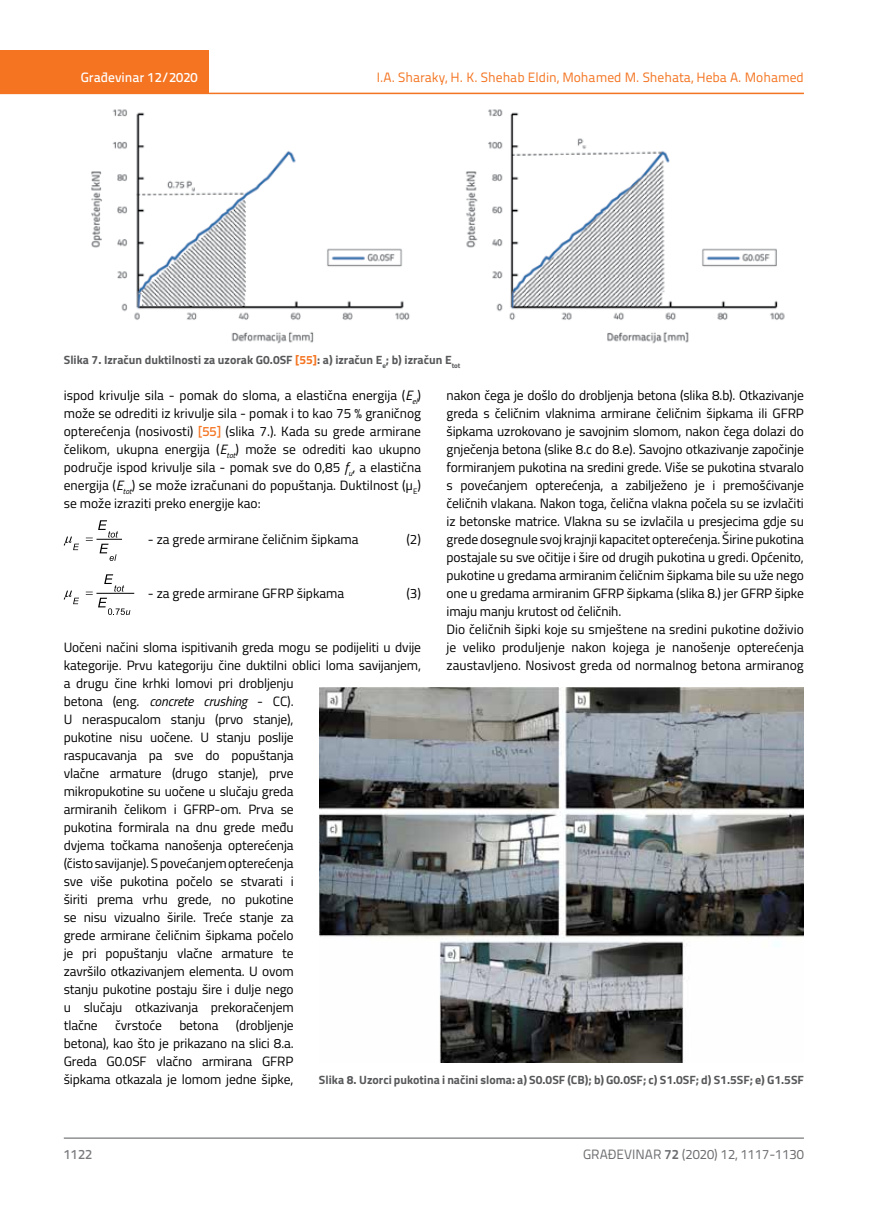
<style>
.page{position:relative;width:872px;height:1212px;background:#fff}
.page>*{position:absolute;margin:0;border:0;box-sizing:border-box;transform-origin:0 0}
.t1{font:13.5px/18px "Titillium";letter-spacing:-.01em;color:#000;text-align:justify}
.t2{font:13.5px "Titillium Text 22 L";color:#f47421}
.t3{font:13.5px "Titillium Text 22 L";color:#6d6e71}
.t4{font:500 13.5px "Titillium Text 22 L";color:#fff}
.t5{font:500 13.5px "Titillium Text 22 L";color:#797a7d}
.t6{font:700 12px "Titillium";color:#58595b}
.s1{color:#f47421}
.s2{font-style:italic}
.s3{font-family:"Titillium Text 22 L";font-weight:500;color:#f47421}
.s4{font-weight:700}
</style>
<div class="page">
<div style="left:0;top:50px;width:208px;height:44px;background:#f47421"></div>
<hr style="left:0;top:93px;width:804px;height:1px;background:#f47421">
<hr style="left:64px;top:1138px;width:740px;height:1px;background:#58595b">
<svg style="left:64px;top:537px;width:15px;height:13px"></svg>
<svg style="left:86px;top:520px;width:35px;height:41px"></svg>
<hr style="left:97px;top:593px;width:37px;height:1px;background:#000">
<svg style="left:64px;top:591px;width:15px;height:13px"></svg>
<svg style="left:86px;top:574px;width:44px;height:41px"></svg>
<img style="left:91px;top:109px;width:694px;height:235px">
<img style="left:319px;top:688px;width:485px;height:375px">
<p class="t4" style="left:81px;top:67px;width:118px">Građevinar 12/2020</p>
<p class="t2" style="left:377px;top:68px;width:428px">I.A. Sharaky, H. K. Shehab Eldin, Mohamed M. Shehata, Heba A. Mohamed</p>
<p class="t6" style="left:64px;top:350px;width:398px">Slika 7. Izračun duktilnosti za uzorak G0.0SF <span class="s1">[55]</span>: a) izračun E<sub>e</sub>; b) izračun E<sub>tot</sub></p>
<p class="t1" style="left:446px;top:385px;width:359px;text-align:left">nakon čega je došlo do drobljenja betona (slika 8.b). Otkazivanje greda s čeličnim vlaknima armirane čeličnim šipkama ili GFRP šipkama uzrokovano je savojnim slomom, nakon čega dolazi do gnječenja betona (slike 8.c do 8.e). Savojno otkazivanje započinje formiranjem pukotina na sredini grede. Više se pukotina stvaralo s povećanjem opterećenja, a zabilježeno je i premošćivanje čeličnih vlakana. Nakon toga, čelična vlakna počela su se izvlačiti iz betonske matrice. Vlakna su se izvlačila u presjecima gdje su grede dosegnule svoj krajnji kapacitet opterećenja. Širine pukotina postajale su sve očitije i šire od drugih pukotina u gredi. Općenito, pukotine u gredama armiranim čeličnim šipkama bile su uže nego one u gredama armiranim GFRP šipkama (slika 8.) jer GFRP šipke imaju manju krutost od čeličnih.<br>Dio čeličnih šipki koje su smještene na sredini pukotine doživio je veliko produljenje nakon kojega je nanošenje opterećenja zaustavljeno. Nosivost greda od normalnog betona armiranog</p>
<p class="t1" style="left:64px;top:385px;width:359px">ispod krivulje sila - pomak do sloma, a elastična energija (<span class="s2">E</span><sub>el</sub>) može se odrediti iz krivulje sila - pomak i to kao 75 % graničnog opterećenja (nosivosti) <span class="s3">[55]</span> (slika 7.). Kada su grede armirane čelikom, ukupna energija (<span class="s2">E</span><sub>tot</sub>) može se odrediti kao ukupno područje ispod krivulje sila - pomak sve do 0,85 <span class="s2">f</span><sub>u</sub>, a elastična energija (<span class="s2">E</span><sub>tot</sub>) se može izračunani do popuštanja. Duktilnost (µ<sub>E</sub>) se može izraziti preko energije kao:</p>
<p class="t1" style="left:148px;top:529px;width:212px">- za grede armirane čeličnim šipkama</p>
<p class="t1" style="left:406px;top:529px;width:16px">(2)</p>
<p class="t1" style="left:148px;top:583px;width:198px">- za grede armirane GFRP šipkama</p>
<p class="t1" style="left:406px;top:583px;width:16px">(3)</p>
<p class="t1" style="left:64px;top:638px;width:359px;text-align:left">Uočeni načini sloma ispitivanih greda mogu se podijeliti u dvije kategorije. Prvu kategoriju čine duktilni oblici loma savijanjem, a drugu čine krhki lomovi pri drobljenju<br>betona (eng. <span class="s2">concrete crushing</span> - CC).<br>U neraspucalom stanju (prvo stanje),<br>pukotine nisu uočene. U stanju poslije<br>raspucavanja pa sve do popuštanja<br>vlačne armature (drugo stanje), prve<br>mikropukotine su uočene u slučaju greda<br>armiranih čelikom i GFRP-om. Prva se<br>pukotina formirala na dnu grede među<br>dvjema točkama nanošenja opterećenja<br>(čisto savijanje). S povećanjem opterećenja<br>sve više pukotina počelo se stvarati i<br>širiti prema vrhu grede, no pukotine<br>se nisu vizualno širile. Treće stanje za<br>grede armirane čeličnim šipkama počelo<br>je pri popuštanju vlačne armature te<br>završilo otkazivanjem elementa. U ovom<br>stanju pukotine postaju šire i dulje nego<br>u slučaju otkazivanja prekoračenjem<br>tlačne</p>
<p class="t1" style="left:64px;top:1016px;width:231px;text-indent:172px">(drobljenje betona), kao što je prikazano na slici 8.a.<br>Greda G0.0SF vlačno armirana GFRP šipkama otkazala je lomom jedne šipke,</p>
<p class="t1" style="left:115px;top:1016px;width:48px">čvrstoće</p>
<p class="t1" style="left:179px;top:1016px;width:41px">betona</p>
<p class="t6" style="left:319px;top:1071px;width:486px">Slika 8. Uzorci pukotina i načini sloma: a) S0.0SF (CB); b) G0.0SF; c) S1.0SF; d) S1.5SF; e) G1.5SF</p>
<p class="t5" style="left:64px;top:1144px;width:30px">1122</p>
<p class="t3" style="left:583px;top:1144px;width:222px">GRAĐEVINAR <span class="s4">72</span> (2020) 12, 1117-1130</p>
</div>
